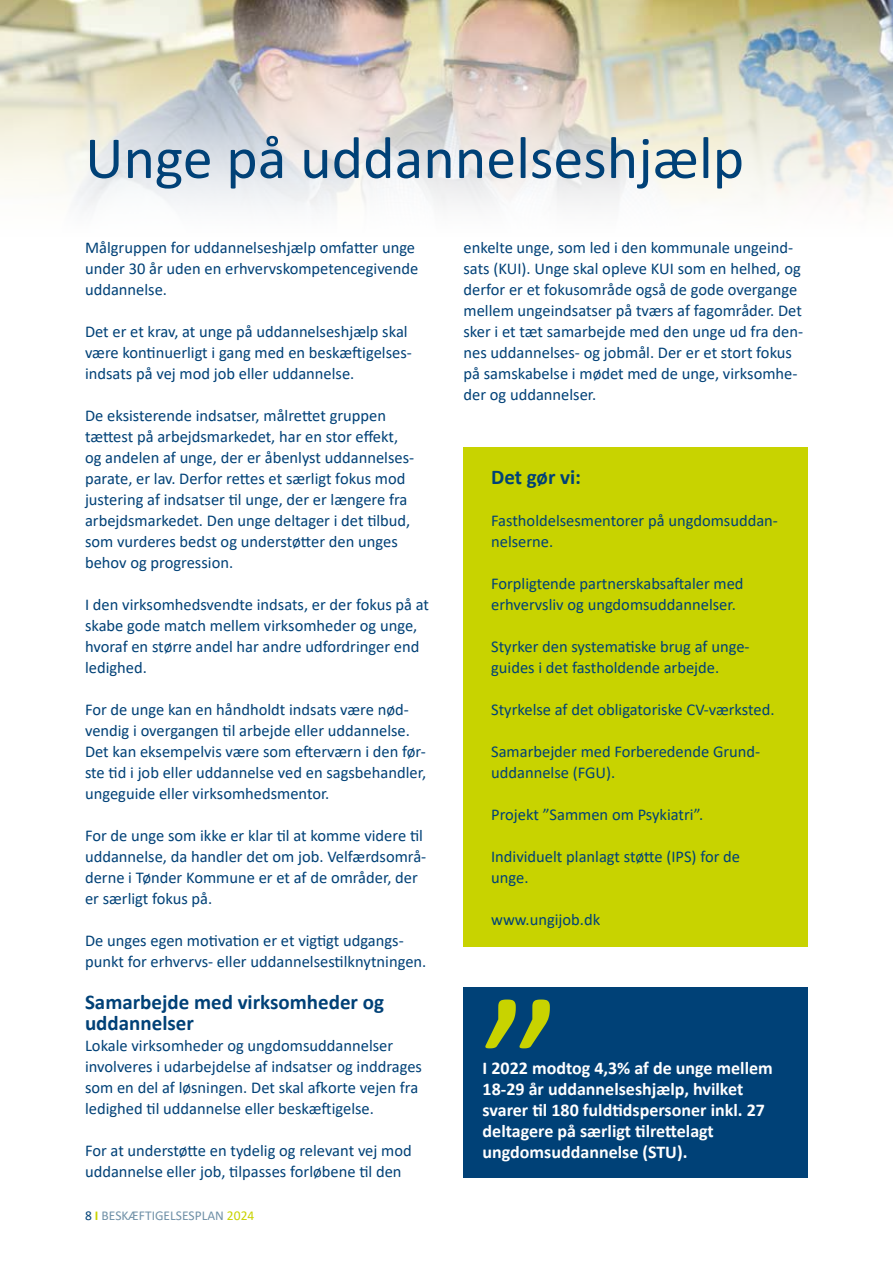
<style>
.page{position:relative;width:893px;height:1263px;background:#fff}
.page>*{position:absolute;margin:0;border:0;box-sizing:border-box;transform-origin:0 0}
.t1{font:195px "Calibri";color:#c8d300}
.t2{font:60px "Calibri";color:#004177}
.t3{font:700 21px/21px "Calibri";color:#004177}
.t4{font:700 18px/21px "Calibri";color:#fff}
.t5{font:16.5px/21px "Calibri";color:#004177}
.t6{font:13.5px "Calibri";color:#6f90a7}
.s1{color:#004177}
.s2{font-weight:700;color:#c8d300}
.s3{color:#c8d300}
</style>
<div class="page">
<img style="left:0;top:0;width:893px;height:210px">
<div style="left:463px;top:448px;width:345px;height:499px;background:#c8d300"></div>
<div style="left:463px;top:987px;width:345px;height:191px;background:#004177"></div>
<h2 class="t2" style="left:85px;top:116px;width:661px">Unge på uddannelseshjælp</h2>
<p class="t5" style="left:85px;top:236px;width:335px">Målgruppen for uddannelseshjælp omfatter unge under 30 år uden en erhvervskompetencegivende uddannelse.</p>
<p class="t5" style="left:85px;top:320px;width:328px">Det er et krav, at unge på uddannelseshjælp skal være kontinuerligt i gang med en beskæftigelses&shy;indsats på vej mod job eller uddannelse.</p>
<p class="t5" style="left:85px;top:404px;width:331px">De eksisterende indsatser, målrettet gruppen tættest på arbejdsmarkedet, har en stor effekt, og andelen af unge, der er åbenlyst uddannelses&shy;parate, er lav. Derfor rettes et særligt fokus mod justering af indsatser til unge, der er længere fra arbejdsmarkedet. Den unge deltager i det tilbud, som vurderes bedst og understøtter den unges behov og progression.</p>
<p class="t5" style="left:85px;top:593px;width:346px">I den virksomhedsvendte indsats, er der fokus på at skabe gode match mellem virksomheder og unge, hvoraf en større andel har andre udfordringer end ledighed.</p>
<p class="t5" style="left:85px;top:698px;width:343px">For de unge kan en håndholdt indsats være nød&shy;vendig i overgangen til arbejde eller uddannelse.<br>Det kan eksempelvis være som efterværn i den før&shy;ste tid i job eller uddannelse ved en sagsbehandler, ungeguide eller virksomhedsmentor.</p>
<p class="t5" style="left:85px;top:824px;width:343px">For de unge som ikke er klar til at komme videre til uddannelse, da handler det om job. Velfærdsområ&shy;derne i Tønder Kommune er et af de områder, der er særligt fokus på.</p>
<p class="t5" style="left:85px;top:929px;width:343px">De unges egen motivation er et vigtigt udgangs&shy;punkt for erhvervs- eller uddannelsestilknytningen.</p>
<p class="t3" style="left:85px;top:991px;width:301px">Samarbejde med virksomheder og uddannelser</p>
<p class="t5" style="left:85px;top:1034px;width:338px">Lokale virksomheder og ungdomsuddannelser involveres i udarbejdelse af indsatser og inddrages som en del af løsningen. Det skal afkorte vejen fra ledighed til uddannelse eller beskæftigelse.</p>
<p class="t5" style="left:85px;top:1139px;width:328px">For at understøtte en tydelig og relevant vej mod uddannelse eller job, tilpasses forløbene til den</p>
<p class="t6" style="left:85px;top:1206px;width:171px"><span class="s1">8</span> <span class="s2">I</span> BESKÆFTIGELSESPLAN <span class="s3">2024</span></p>
<p class="t5" style="left:463px;top:236px;width:341px">enkelte unge, som led i den kommunale ungeind&shy;sats (KUI). Unge skal opleve KUI som en helhed, og derfor er et fokusområde også de gode overgange mellem ungeindsatser på tværs af fagområder. Det sker i et tæt samarbejde med den unge ud fra den&shy;nes uddannelses- og jobmål. Der er et stort fokus på samskabelse i mødet med de unge, virksomhe&shy;der og uddannelser.</p>
<p class="t3" style="left:491px;top:466px;width:91px">Det gør vi:</p>
<p class="t5" style="left:491px;top:509px;width:288px">Fastholdelsesmentorer på ungdomsuddan&shy;nelserne.</p>
<p class="t5" style="left:491px;top:572px;width:254px">Forpligtende partnerskabsaftaler med erhvervsliv og ungdomsuddannelser.</p>
<p class="t5" style="left:491px;top:635px;width:260px">Styrker den systematiske brug af unge&shy;guides i det fastholdende arbejde.</p>
<p class="t5" style="left:491px;top:698px;width:285px">Styrkelse af det obligatoriske CV-værksted.</p>
<p class="t5" style="left:491px;top:740px;width:271px">Samarbejder med Forberedende Grund&shy;uddannelse (FGU).</p>
<p class="t5" style="left:491px;top:803px;width:214px">Projekt ”Sammen om Psykiatri”.</p>
<p class="t5" style="left:491px;top:845px;width:250px">Individuelt planlagt støtte (IPS) for de unge.</p>
<p class="t5" style="left:491px;top:908px;width:111px">www.ungijob.dk</p>
<p class="t5" style="left:463px;top:656px;width:327px">OCN står for Open College N twork og er en me-</p>
<p class="t5" style="left:463px;top:698px;width:322px">tence. OCN står for Open C lleg Network og er</p>
<p class="t5" style="left:463px;top:740px;width:89px">kompetence.</p>
<h1 class="t1" style="left:481px;top:933px;width:83px">”</h1>
<p class="t4" style="left:483px;top:1057px;width:292px">I 2022 modtog 4,3% af de unge mellem 18-29 år uddannelseshjælp, hvilket svarer til 180 fuldtidspersoner inkl. 27 deltagere på særligt tilrettelagt ungdomsuddannelse (STU).</p>
</div>
